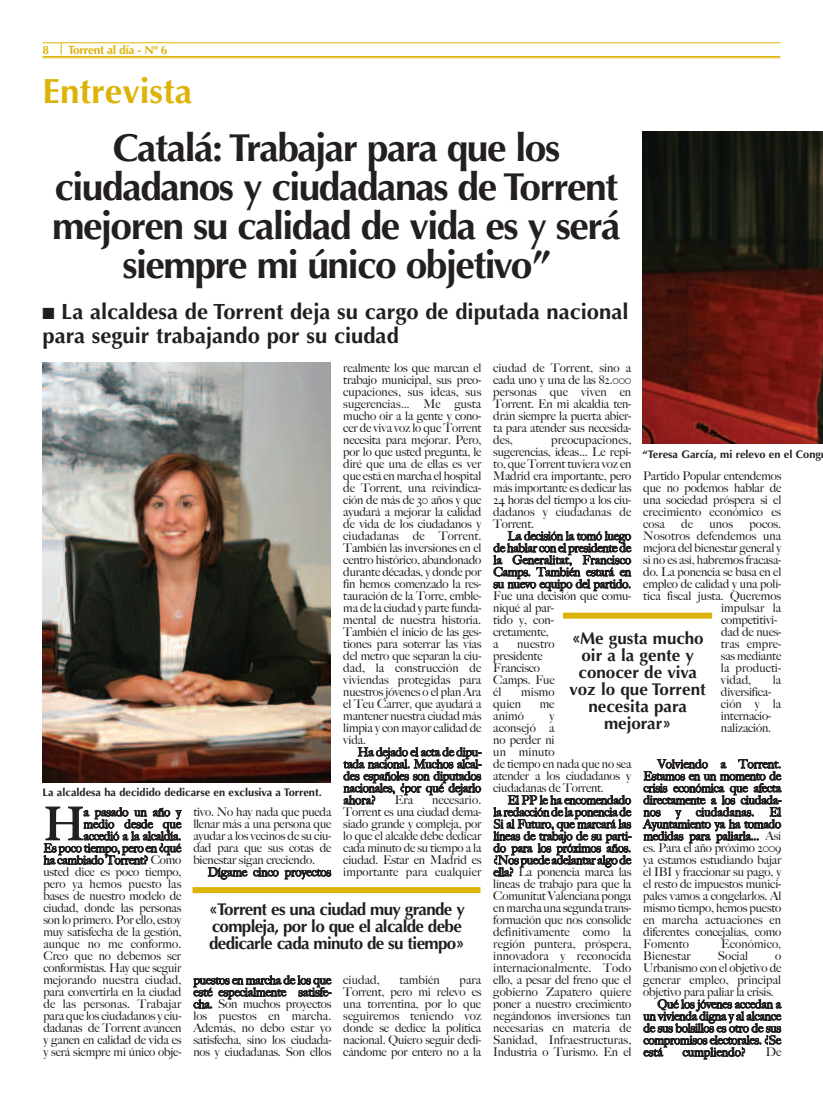
<style>
.page{position:relative;width:823px;height:1106px;background:#fff}
.page>*{position:absolute;margin:0;border:0;box-sizing:border-box;transform-origin:0 0}
.t1{font:500 45px "Big Caslon";color:#231f20}
.t2{font:700 39px/39px "Optima";letter-spacing:-.04em;color:#231f20;text-align:center}
.t3{font:700 35px "Optima";color:#deb308}
.t4{font:700 22px/24px "Optima";color:#231f20}
.t5{font:700 17px/17px "Optima";letter-spacing:-.04em;color:#231f20}
.t6{font:700 17px/17px "Optima";color:#231f20;text-align:center}
.t7{font:500 12px/12px "Big Caslon";letter-spacing:-.015em;color:#231f20;text-align:justify}
.t8{font:500 12px "Big Caslon";letter-spacing:.01em;color:#231f20}
.t9{font:500 12px "Big Caslon";letter-spacing:.005em;color:#231f20}
.t10{font:700 12px "Optima";letter-spacing:-.03em;color:#deb308}
.t11{font:700 11px "Optima";color:#231f20}
.s1{font-size:18px}
</style>
<div class="page">
<hr style="left:43px;top:56px;width:737px;height:1px;background:#deb308">
<hr style="left:43px;top:58px;width:737px;height:1px;background:#deb308">
<hr style="left:43px;top:43px;width:737px;height:1px;background:#deb308">
<img style="left:43px;top:363px;width:287px;height:419px">
<img style="left:642px;top:132px;width:180px;height:312px">
<div style="left:562px;top:612px;width:149px;height:6px;background:#deb308"></div>
<div style="left:192px;top:887px;width:288px;height:6px;background:#deb308"></div>
<p class="t10" style="left:43px;top:43px;width:8px">8</p>
<p class="t10" style="left:68px;top:42px;width:101px">Torrent al día - Nº 6</p>
<h3 class="t3" style="left:43px;top:71px;width:151px">Entrevista</h3>
<h2 class="t2" style="left:52px;top:128px;width:569px">Catalá: Trabajar para que los ciudadanos y ciudadanas de Torrent mejoren su calidad de vida es y será siempre mi único objetivo”</h2>
<h3 class="t4" style="left:43px;top:300px;width:587px">■ La alcaldesa de Torrent deja su cargo de diputada nacional para seguir trabajando por su ciudad</h3>
<p class="t7" style="left:343px;top:362px;width:139px">realmente los que marcan el trabajo municipal, sus preo&shy;cupaciones, sus ideas, sus sugerencias… Me gusta mucho oir a la gente y cono&shy;cer de viva voz lo que Torrent necesita para mejorar. Pero, por lo que usted pregunta, le diré que una de ellas es ver que está en marcha el hospital de Torrent, una reivindica&shy;ción de más de 30 años y que ayudará a mejorar la calidad de vida de los ciudadanos y ciudadanas de Torrent.<br>También las inversiones en el centro histórico, abandonado durante décadas, y donde por fin hemos comenzado la res&shy;tauración de la Torre, emble&shy;ma de la ciudad y parte funda&shy;mental de nuestra historia.<br>También el inicio de las ges&shy;tiones para soterrar las vías del metro que separan la ciu&shy;dad, la construcción de viviendas protegidas para nuestros jóvenes o el plan Ara el Teu Carrer, que ayudará a mantener nuestra ciudad más limpia y con mayor calidad de vida.</p>
<p class="t7" style="left:343px;top:746px;width:139px;text-indent:14px">Ha dejado el acta de dipu&shy;tada nacional. Muchos alcal&shy;des españoles son diputados nacionales, ¿por qué dejarlo ahora?</p>
<p class="t11" style="left:43px;top:785px;width:280px">La alcaldesa ha decidido dedicarse en exclusiva a Torrent.</p>
<p class="t7" style="left:394px;top:794px;width:20px">Era</p>
<p class="t7" style="left:343px;top:794px;width:139px;text-indent:89px">necesario.<br>Torrent es una ciudad dema&shy;siado grande y compleja, por lo que el alcalde debe dedicar cada minuto de su tiempo a la ciudad. Estar en Madrid es importante para cualquier</p>
<h1 class="t1" style="left:44px;top:797px;width:42px">H</h1>
<p class="t7" style="left:43px;top:806px;width:139px;text-align:right">a pasado un año y<br>medio desde que<br>accedió a la alcaldía.<br>Es poco tiempo, pero en ¿qué ha cambiado Torrent? Como usted dice es poco tiempo, pero ya hemos puesto las bases de nuestro modelo de ciudad, donde las personas son lo primero. Por ello, estoy muy satisfecha de la gestión, aunque no me conformo.<br>Creo que no debemos ser conformistas. Hay que seguir mejorando nuestra ciudad, para convertirla en la ciudad de las personas. Trabajar para que los ciudadanos y ciu&shy;dadanas de Torrent avancen y ganen en calidad de vida es y será siempre mi único obje-</p>
<p class="t7" style="left:193px;top:806px;width:139px">tivo. No hay nada que pueda llenar más a una persona que ayudar a los vecinos de su ciu&shy;dad para que sus cotas de bienestar sigan creciendo.</p>
<p class="t7" style="left:207px;top:866px;width:125px">Dígame cinco proyectos</p>
<h3 class="t5" style="left:209px;top:900px;width:257px"><span class="s1">«</span>Torrent es una ciudad muy grande y compleja, por lo que el alcalde debe dedicarle cada minuto de su tiempo<span class="s1">»</span></h3>
<p class="t7" style="left:193px;top:974px;width:139px">puestos en marcha de los que esté especialmente satisfe&shy;cha. Son muchos proyectos los puestos en marcha.<br>Además, no debo estar yo satisfecha, sino los ciudada&shy;nos y ciudadanas. Son ellos</p>
<p class="t7" style="left:343px;top:974px;width:38px">ciudad,</p>
<p class="t8" style="left:399px;top:973px;width:42px">también</p>
<p class="t7" style="left:343px;top:974px;width:139px;text-indent:116px">para Torrent, pero mi relevo es una torrentina, por lo que seguiremos teniendo voz donde se dedice la política nacional. Quiero seguir dedi&shy;cándome por entero no a la</p>
<p class="t7" style="left:493px;top:362px;width:139px">ciudad de Torrent, sino a cada uno y una de las 82.000 personas que viven en Torrent. En mi alcaldía ten&shy;drán siempre la puerta abier&shy;ta para atender sus necesida&shy;des,</p>
<p class="t7" style="left:493px;top:434px;width:139px;text-indent:58px">preocupaciones, sugerencias, ideas… Le repi&shy;to, que Torrent tuviera voz en Madrid era importante, pero más importante es dedicar las 24 horas del tiempo a los ciu&shy;dadanos y ciudadanas de Torrent.</p>
<p class="t7" style="left:493px;top:530px;width:139px;text-align:left;text-indent:14px">La decisión la tomó luego de hablar con el presidente de la Generalitat, Francisco<br>Camps. También estará en su nuevo equipo del partido.<br>Fue una decisión que comu&shy;niqué al par-<br>tido y, con-<br>cretamente,<br>a</p>
<p class="t11" style="left:642px;top:447px;width:180px">“Teresa García, mi relevo en el Cong</p>
<p class="t7" style="left:643px;top:470px;width:139px">Partido Popular entendemos que no podemos hablar de una sociedad próspera si el crecimiento económico es cosa</p>
<p class="t7" style="left:680px;top:518px;width:13px">de</p>
<p class="t7" style="left:709px;top:518px;width:25px">unos</p>
<p class="t7" style="left:748px;top:518px;width:33px">pocos.</p>
<p class="t8" style="left:643px;top:529px;width:139px">Nosotros defendemos una</p>
<p class="t7" style="left:643px;top:542px;width:139px">mejora del bienestar general y</p>
<p class="t7" style="left:643px;top:554px;width:139px">si no es así, habremos fracasa-</p>
<p class="t7" style="left:643px;top:566px;width:139px">do. La ponencia se basa en el</p>
<p class="t7" style="left:643px;top:578px;width:139px">empleo de calidad y una polí-</p>
<p class="t7" style="left:643px;top:590px;width:139px">tica fiscal justa. Queremos</p>
<p class="t8" style="left:720px;top:601px;width:62px">impulsar la</p>
<p class="t7" style="left:720px;top:614px;width:58px">competitivi-</p>
<p class="t7" style="left:720px;top:626px;width:62px">dad de nues-</p>
<p class="t8" style="left:720px;top:637px;width:62px">tras empre-</p>
<p class="t7" style="left:720px;top:650px;width:62px">sas mediante</p>
<p class="t9" style="left:720px;top:661px;width:62px">la producti-</p>
<p class="t7" style="left:720px;top:674px;width:32px">vidad,</p>
<p class="t7" style="left:772px;top:674px;width:10px">la</p>
<p class="t7" style="left:720px;top:686px;width:62px;text-align:left">diversifica&shy;ción y la internacio&shy;nalización.</p>
<p class="t7" style="left:643px;top:758px;width:139px;text-indent:14px">Volviendo a Torrent.<br>Estamos en un momento de crisis económica que afecta directamente a los ciudada&shy;nos</p>
<h3 class="t6" style="left:569px;top:630px;width:138px"><span class="s1">«</span>Me gusta mucho oir a la gente y conocer de viva voz lo que Torrent necesita para mejorar<span class="s1">»</span></h3>
<p class="t7" style="left:493px;top:638px;width:63px;text-align:left;text-indent:24px">nuestro presidente<br>Francisco<br>Camps. Fue él</p>
<p class="t7" style="left:521px;top:686px;width:35px">mismo</p>
<p class="t7" style="left:493px;top:698px;width:29px">quien</p>
<p class="t7" style="left:539px;top:698px;width:16px">me</p>
<p class="t7" style="left:493px;top:710px;width:32px">animó</p>
<p class="t7" style="left:493px;top:710px;width:139px;text-align:left;text-indent:56px">y<br>aconsejó a<br>no perder ni<br>un minuto<br>de tiempo en nada que no sea atender a los ciudadanos y ciudadanas de Torrent.</p>
<p class="t7" style="left:493px;top:794px;width:139px;text-indent:14px">El PP le ha encomendado la redacción de la ponencia de Si al Futuro, que marcará las líneas de trabajo de su parti&shy;do para los próximos años. ¿Nos puede adelantar algo de ella? La ponencia marca las líneas de trabajo para que la Comunitat Valenciana ponga en marcha una segunda trans&shy;formación que nos consolide definitivamente como la región puntera, próspera, innovadora y reconocida internacionalmente. Todo ello, a pesar del freno que el gobierno Zapatero quiere poner a nuestro crecimiento negándonos inversiones tan necesarias en materia de Sanidad, Infraestructuras, Industria o Turismo. En el</p>
<p class="t7" style="left:675px;top:806px;width:6px">y</p>
<p class="t9" style="left:695px;top:805px;width:60px">ciudadanas.</p>
<p class="t7" style="left:643px;top:806px;width:139px;text-indent:126px">El Ayuntamiento ya ha tomado medidas para paliarla... Así es. Para el año próximo 2009 ya estamos estudiando bajar el IBI y fraccionar su pago, y el resto de impuestos munici&shy;pales vamos a congelarlos. Al mismo tiempo, hemos puesto en marcha actuaciones en diferentes concejalías, como Fomento</p>
<p class="t8" style="left:720px;top:937px;width:61px">Económico,</p>
<p class="t8" style="left:643px;top:949px;width:49px">Bienestar</p>
<p class="t7" style="left:717px;top:950px;width:32px">Social</p>
<p class="t7" style="left:774px;top:950px;width:8px">o</p>
<p class="t7" style="left:643px;top:962px;width:139px">Urbanismo con el objetivo de</p>
<p class="t8" style="left:643px;top:973px;width:139px">generar empleo, principal</p>
<p class="t7" style="left:643px;top:986px;width:132px">objetivo para paliar la crisis.</p>
<p class="t7" style="left:657px;top:998px;width:125px">Qué los jóvenes accedan a</p>
<p class="t7" style="left:643px;top:1010px;width:139px">un vivienda digna y al alcance</p>
<p class="t7" style="left:643px;top:1022px;width:139px">de sus bolsillos es otro de sus</p>
<p class="t7" style="left:643px;top:1034px;width:139px">compromisos electorales. ¿Se</p>
<p class="t7" style="left:643px;top:1046px;width:21px">está</p>
<p class="t9" style="left:682px;top:1045px;width:64px">cumpliendo?</p>
<p class="t7" style="left:765px;top:1046px;width:17px">De</p>
</div>
